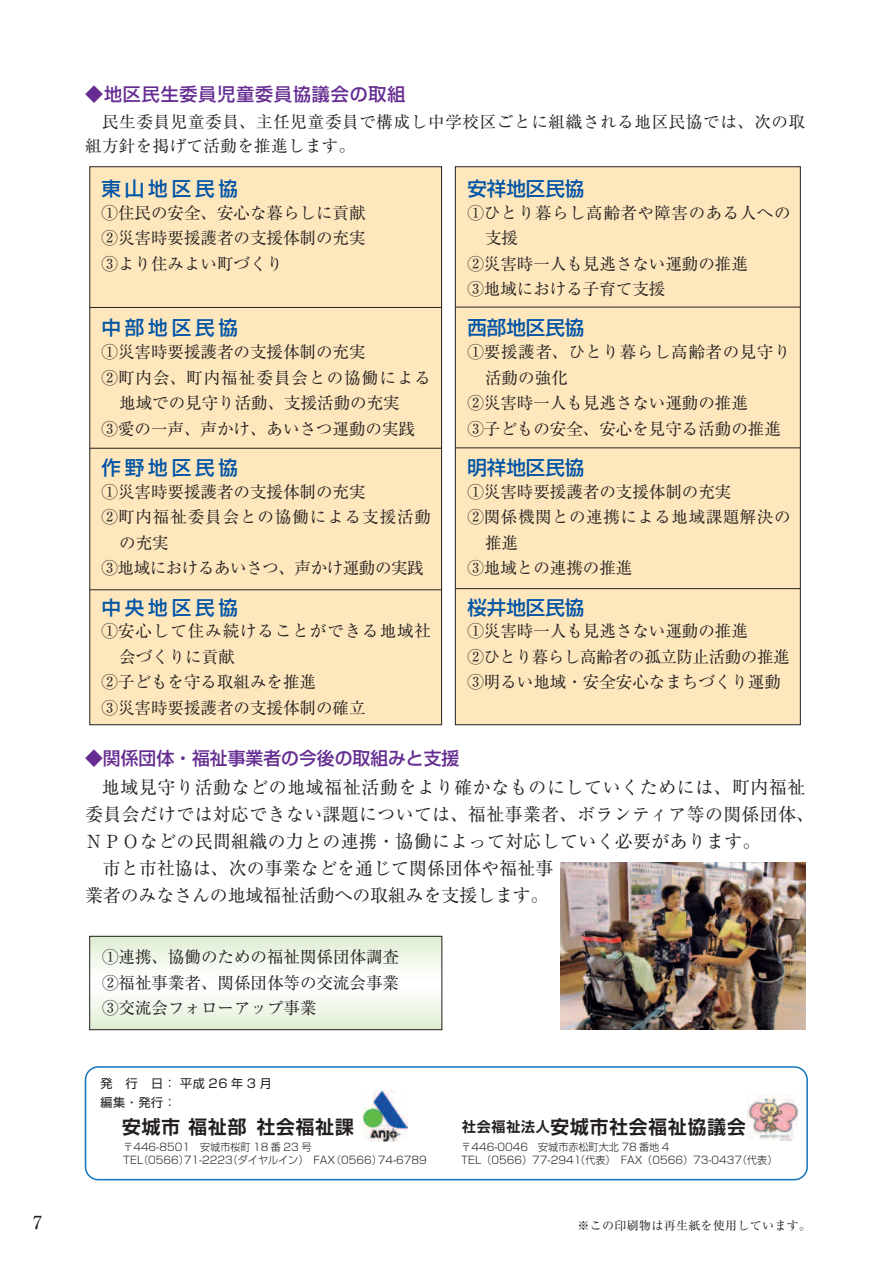
<style>
.page{position:relative;width:893px;height:1264px;background:#fff}
.page>*{position:absolute;margin:0;border:0;box-sizing:border-box;transform-origin:0 0}
.t1{font:500 19.5px "Shin Go Pro";letter-spacing:.1em;color:#0154a6}
.t2{font:700 18.75px "Shin Go Pro De";letter-spacing:.05em;color:#231f20}
.t3{font:18px/27px "Ryumin Pro";letter-spacing:.025em;color:#231f20}
.t4{font:500 18px "Shin Go Pro";color:#652d91}
.t5{font:500 18px "Shin Go Pro";letter-spacing:.05em;color:#652d91}
.t6{font:500 18px "Ryumin Pro";color:#231f20}
.t7{font:16.5px/25.5px "Ryumin Pro";color:#231f20;text-align:justify}
.t8{font:16.5px/24px "Ryumin Pro";letter-spacing:.04em;color:#231f20}
.t9{font:16.5px "Ryumin Pro";letter-spacing:.055em;color:#231f20}
.t10{font:16.5px "Ryumin Pro";letter-spacing:.035em;color:#231f20}
.t11{font:16.5px "Ryumin Pro";letter-spacing:-.025em;color:#231f20}
.t12{font:16.5px "Ryumin Pro";letter-spacing:.065em;color:#231f20}
.t13{font:12.15px/19.5px "Shin Go Pro";letter-spacing:.175em;color:#231f20}
.t14{font:12px "Ryumin Pro";letter-spacing:.025em;color:#231f20}
.t15{font:300 10.5px/13.8px "Shin Go Pro";color:#231f20;scale:.96 1}
.s1{font-size:13.95px}
</style>
<div class="page">
<div style="left:89px;top:166px;width:353px;height:559px;background:#fee7bd;border:1px solid #231f20"></div>
<div style="left:455px;top:166px;width:346px;height:559px;background:#fee7bd;border:1px solid #231f20"></div>
<div style="left:85px;top:1066px;width:723px;height:114px;border:2px solid #1074bc;border-radius:13px"></div>
<svg style="left:91px;top:938px;width:349px;height:90px"></svg>
<div style="left:89px;top:936px;width:353px;height:94px;border:1px solid #231f20"></div>
<img style="left:560px;top:862px;width:245px;height:167px">
<img style="left:748px;top:1094px;width:50px;height:47px">
<img style="left:362px;top:1090px;width:45px;height:51px">
<hr style="left:455px;top:307px;width:345px;height:1px;background:#231f20">
<hr style="left:90px;top:448px;width:352px;height:1px;background:#231f20">
<hr style="left:90px;top:307px;width:352px;height:1px;background:#231f20">
<hr style="left:90px;top:589px;width:352px;height:1px;background:#231f20">
<hr style="left:455px;top:447px;width:345px;height:1px;background:#231f20">
<hr style="left:455px;top:588px;width:345px;height:1px;background:#231f20">
<p class="t6" style="left:33px;top:1208px;width:10px">7</p>
<p class="t5" style="left:85px;top:79px;width:322px">◆地区民生委員児童委員協議会の取組</p>
<p class="t8" style="left:85px;top:109px;width:722px">　民生委員児童委員、主任児童委員で構成し中学校区ごとに組織される地区民協では、次の取組方針を掲げて活動を推進します。</p>
<p class="t1" style="left:101px;top:172px;width:138px">東山地区民協</p>
<p class="t7" style="left:101px;top:199px;width:265px">①住民の安全、安心な暮らしに貢献②災害時要援護者の支援体制の充実③より住みよい町づくり</p>
<p class="t1" style="left:101px;top:312px;width:138px">中部地区民協</p>
<p class="t7" style="left:101px;top:338px;width:265px">①災害時要援護者の支援体制の充実</p>
<p class="t12" style="left:101px;top:365px;width:331px">②町内会、町内福祉委員会との協働による</p>
<p class="t7" style="left:119px;top:389px;width:282px">地域での見守り活動、支援活動の充実</p>
<p class="t7" style="left:101px;top:415px;width:315px">③愛の一声、声かけ、あいさつ運動の実践</p>
<p class="t1" style="left:101px;top:451px;width:138px">作野地区民協</p>
<p class="t7" style="left:101px;top:478px;width:265px">①災害時要援護者の支援体制の充実</p>
<p class="t9" style="left:101px;top:504px;width:331px">②町内福祉委員会との協働による支援活動</p>
<p class="t7" style="left:119px;top:529px;width:51px">の充実</p>
<p class="t11" style="left:101px;top:555px;width:324px">③地域におけるあいさつ、声かけ運動の実践</p>
<p class="t1" style="left:101px;top:591px;width:138px">中央地区民協</p>
<p class="t9" style="left:101px;top:618px;width:331px">①安心して住み続けることができる地域社</p>
<p class="t7" style="left:119px;top:643px;width:117px">会づくりに貢献</p>
<p class="t7" style="left:101px;top:668px;width:216px">②子どもを守る取組みを推進</p>
<p class="t7" style="left:101px;top:694px;width:265px">③災害時要援護者の支援体制の確立</p>
<p class="t1" style="left:467px;top:172px;width:118px">安祥地区民協</p>
<p class="t10" style="left:467px;top:200px;width:325px">①ひとり暮らし高齢者や障害のある人への</p>
<p class="t7" style="left:485px;top:224px;width:34px">支援</p>
<p class="t7" style="left:467px;top:250px;width:282px">②災害時一人も見逃さない運動の推進</p>
<p class="t7" style="left:467px;top:275px;width:199px">③地域における子育て支援</p>
<p class="t1" style="left:467px;top:312px;width:118px">西部地区民協</p>
<p class="t8" style="left:467px;top:339px;width:325px">①要援護者、ひとり暮らし高齢者の見守り</p>
<p class="t7" style="left:485px;top:364px;width:84px">活動の強化</p>
<p class="t7" style="left:467px;top:389px;width:282px">②災害時一人も見逃さない運動の推進</p>
<p class="t7" style="left:467px;top:415px;width:315px">③子どもの安全、安心を見守る活動の推進</p>
<p class="t1" style="left:467px;top:451px;width:118px">明祥地区民協</p>
<p class="t7" style="left:467px;top:478px;width:265px">①災害時要援護者の支援体制の充実</p>
<p class="t10" style="left:467px;top:504px;width:325px">②関係機関との連携による地域課題解決の</p>
<p class="t7" style="left:485px;top:529px;width:34px">推進</p>
<p class="t7" style="left:467px;top:554px;width:166px">③地域との連携の推進</p>
<p class="t1" style="left:467px;top:591px;width:118px">桜井地区民協</p>
<p class="t7" style="left:467px;top:617px;width:324px;text-align:left">①災害時一人も見逃さない運動の推進<br>②ひとり暮らし高齢者の孤立防止活動の推進<br>③明るい地域・安全安心なまちづくり運動</p>
<p class="t4" style="left:85px;top:744px;width:376px">◆関係団体・福祉事業者の今後の取組みと支援</p>
<p class="t3" style="left:85px;top:772px;width:730px;text-indent:17px">地域見守り活動などの地域福祉活動をより確かなものにしていくためには、町内福祉委員会だけでは対応できない課題については、福祉事業者、ボランティア等の関係団体、ＮＰＯなどの民間組織の力との連携・協働によって対応していく必要があります。<br>　市と市社協は、次の事業などを通じて関係団体や福祉事<br>業者のみなさんの地域福祉活動への取組みを支援します。</p>
<p class="t7" style="left:102px;top:943px;width:299px">①連携、協働のための福祉関係団体調査②福祉事業者、関係団体等の交流会事業③交流会フォローアップ事業</p>
<p class="t13" style="left:101px;top:1071px;width:173px">発 行 日：平成26年3月編集・発行：</p>
<p class="t2" style="left:122px;top:1111px;width:233px">安城市福祉部社会福祉課</p>
<p class="t2" style="left:462px;top:1111px;width:285px"><span class="s1">社会福祉法人</span>安城市社会福祉協議会</p>
<p class="t15" style="left:123px;top:1138px;width:318px">〒446-8501　安城市桜町 18 番 23 号<br>TEL（0566）71-2223（ダイヤルイン）　FAX（0566）74-6789</p>
<p class="t15" style="left:461px;top:1138px;width:331px">〒446-0046　安城市赤松町大北 78 番地 4<br>TEL（0566）77-2941（代表）　FAX（0566）73-0437（代表）</p>
<p class="t14" style="left:578px;top:1215px;width:235px">※この印刷物は再生紙を使用しています。</p>
</div>
